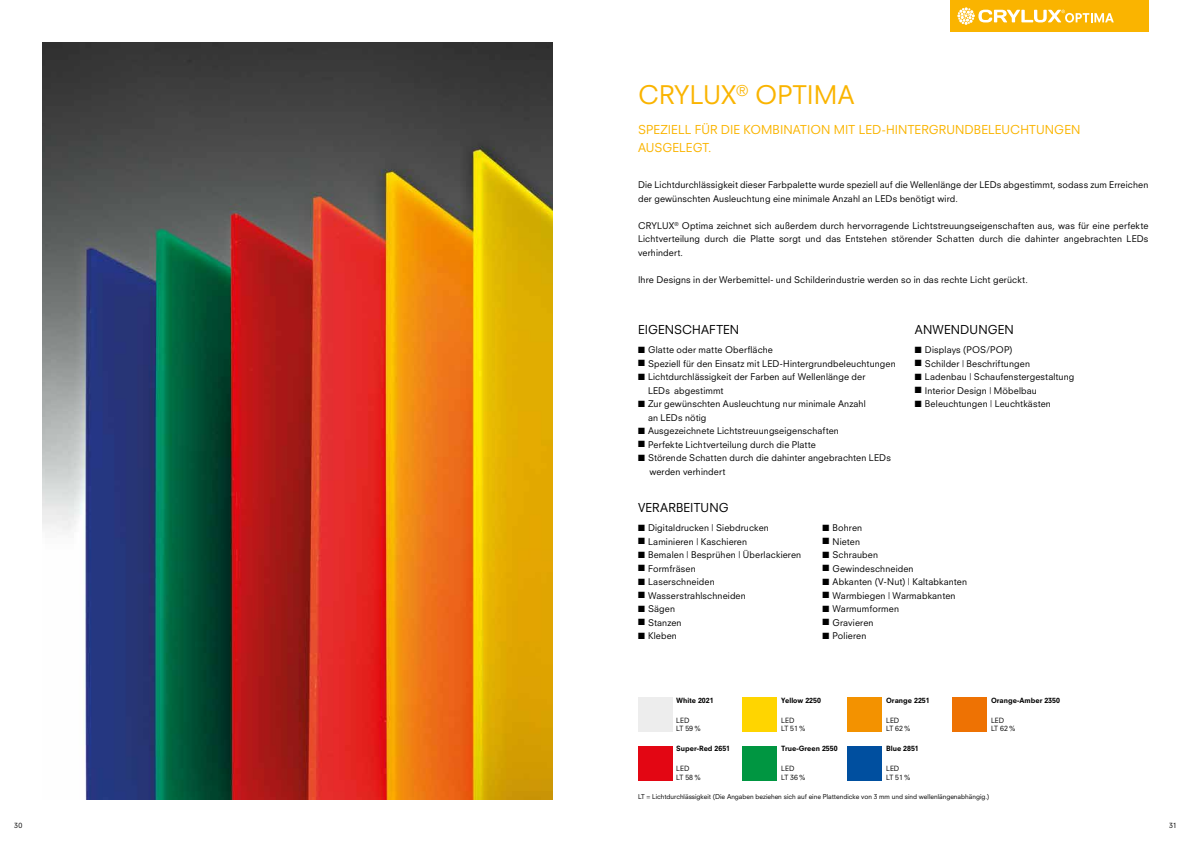
<style>
.page{position:relative;width:1191px;height:842px;background:#fff}
.page>*{position:absolute;margin:0;border:0;box-sizing:border-box;transform-origin:0 0}
.t1{font:25px "Neuzeit SLT Std";letter-spacing:.005em;color:#fab400}
.t2{font:12px/18px "Neuzeit SLT Std";letter-spacing:.005em;color:#fab400}
.t3{font:12px "Neuzeit SLT Std";letter-spacing:.01em;color:#000}
.t4{font:9px/13.5px "Neuzeit SLT Std";letter-spacing:.015em;color:#000}
.t5{font:800 7px "Neuzeit SLT Std";color:#000}
.t6{font:7px/8.4px "Neuzeit SLT Std";color:#000}
.t7{font:6.5px "Neuzeit SLT Std";color:#000}
</style>
<div class="page">
<img style="left:43px;top:43px;width:510px;height:756px">
<div style="left:950px;top:0;width:198px;height:31px;background:#fab400"></div>
<svg style="left:957px;top:7px;width:156px;height:18px"></svg>
<div style="left:638px;top:698px;width:34px;height:34px;background:#ededed"></div>
<div style="left:743px;top:698px;width:34px;height:34px;background:#ffd500"></div>
<div style="left:848px;top:698px;width:34px;height:34px;background:#f39200"></div>
<div style="left:952px;top:698px;width:34px;height:34px;background:#ee7203"></div>
<div style="left:638px;top:746px;width:34px;height:34px;background:#e30613"></div>
<div style="left:743px;top:746px;width:34px;height:34px;background:#009641"></div>
<div style="left:848px;top:746px;width:34px;height:34px;background:#004f9f"></div>
<h1 class="t1" style="left:638px;top:79px;width:218px">CRYLUX<sup>®</sup> OPTIMA</h1>
<h2 class="t2" style="left:638px;top:120px;width:444px">SPEZIELL FÜR DIE KOMBINATION MIT LED-HINTERGRUNDBELEUCHTUNGEN<br>AUSGELEGT.</h2>
<p class="t4" style="left:638px;top:178px;width:512px">Die Lichtdurchlässigkeit dieser Farbpalette wurde speziell auf die Wellenlänge der LEDs abgestimmt, sodass zum Erreichen der gewünschten Ausleuchtung eine minimale Anzahl an LEDs benötigt wird.</p>
<p class="t4" style="left:638px;top:219px;width:512px;text-align:justify">CRYLUX<sup>®</sup> Optima zeichnet sich außerdem durch hervorragende Lichtstreuungseigenschaften aus, was für eine perfekte Lichtverteilung durch die Platte sorgt und das Entstehen störender Schatten durch die dahinter angebrachten LEDs verhindert.</p>
<p class="t4" style="left:638px;top:273px;width:391px">Ihre Designs in der Werbemittel- und Schilderindustrie werden so in das rechte Licht gerückt.</p>
<h2 class="t3" style="left:638px;top:322px;width:103px">EIGENSCHAFTEN</h2>
<p class="t4" style="left:638px;top:343px;width:136px">■ Glatte oder matte Oberfläche</p>
<p class="t4" style="left:638px;top:357px;width:259px">■ Speziell für den Einsatz mit LED-Hintergrundbeleuchtungen</p>
<p class="t4" style="left:648px;top:370px;width:219px;text-indent:-10px">■ Lichtdurchlässigkeit der Farben auf Wellenlänge der<br>LEDs abgestimmt</p>
<p class="t4" style="left:648px;top:397px;width:219px;text-indent:-10px">■ Zur gewünschten Ausleuchtung nur minimale Anzahl an LEDs nötig</p>
<p class="t4" style="left:638px;top:424px;width:202px">■ Ausgezeichnete Lichtstreuungseigenschaften</p>
<p class="t4" style="left:638px;top:438px;width:179px">■ Perfekte Lichtverteilung durch die Platte</p>
<p class="t4" style="left:649px;top:451px;width:243px;text-indent:-11px">■ Störende Schatten durch die dahinter angebrachten LEDs werden verhindert</p>
<h2 class="t3" style="left:638px;top:500px;width:92px">VERARBEITUNG</h2>
<p class="t4" style="left:638px;top:521px;width:132px">■ Digitaldrucken | Siebdrucken</p>
<p class="t4" style="left:638px;top:535px;width:111px">■ Laminieren | Kaschieren</p>
<p class="t4" style="left:638px;top:548px;width:165px">■ Bemalen | Besprühen | Überlackieren</p>
<p class="t4" style="left:638px;top:562px;width:59px">■ Formfräsen</p>
<p class="t4" style="left:638px;top:575px;width:78px">■ Laserschneiden</p>
<p class="t4" style="left:638px;top:589px;width:109px">■ Wasserstrahlschneiden</p>
<p class="t4" style="left:638px;top:602px;width:39px">■ Sägen</p>
<p class="t4" style="left:638px;top:616px;width:45px">■ Stanzen</p>
<p class="t4" style="left:638px;top:629px;width:40px">■ Kleben</p>
<h2 class="t3" style="left:915px;top:322px;width:100px">ANWENDUNGEN</h2>
<p class="t4" style="left:915px;top:343px;width:99px">■ Displays (POS/POP)</p>
<p class="t4" style="left:915px;top:357px;width:117px">■ Schilder | Beschriftungen</p>
<p class="t4" style="left:915px;top:370px;width:161px">■ Ladenbau | Schaufenstergestaltung</p>
<p class="t4" style="left:915px;top:384px;width:123px">■ Interior Design | Möbelbau</p>
<p class="t4" style="left:915px;top:397px;width:137px">■ Beleuchtungen | Leuchtkästen</p>
<p class="t4" style="left:822px;top:521px;width:41px">■ Bohren</p>
<p class="t4" style="left:822px;top:535px;width:39px">■ Nieten</p>
<p class="t4" style="left:822px;top:548px;width:57px">■ Schrauben</p>
<p class="t4" style="left:822px;top:562px;width:93px">■ Gewindeschneiden</p>
<p class="t4" style="left:822px;top:575px;width:146px">■ Abkanten (V-Nut) | Kaltabkanten</p>
<p class="t4" style="left:822px;top:589px;width:134px">■ Warmbiegen | Warmabkanten</p>
<p class="t4" style="left:822px;top:602px;width:78px">■ Warmumformen</p>
<p class="t4" style="left:822px;top:616px;width:53px">■ Gravieren</p>
<p class="t4" style="left:822px;top:629px;width:45px">■ Polieren</p>
<p class="t5" style="left:676px;top:696px;width:39px">White 2021</p>
<p class="t6" style="left:676px;top:716px;width:26px">LED<br>LT 59%</p>
<p class="t5" style="left:676px;top:744px;width:55px">Super-Red 2651</p>
<p class="t6" style="left:676px;top:764px;width:26px">LED<br>LT 58%</p>
<p class="t5" style="left:781px;top:696px;width:41px">Yellow 2250</p>
<p class="t6" style="left:781px;top:716px;width:26px">LED<br>LT 51%</p>
<p class="t5" style="left:781px;top:744px;width:58px">True-Green 2550</p>
<p class="t6" style="left:781px;top:764px;width:26px">LED<br>LT 36%</p>
<p class="t5" style="left:886px;top:696px;width:45px">Orange 2251</p>
<p class="t6" style="left:886px;top:716px;width:26px">LED<br>LT 62%</p>
<p class="t5" style="left:886px;top:744px;width:34px">Blue 2851</p>
<p class="t6" style="left:886px;top:764px;width:26px">LED<br>LT 51%</p>
<p class="t5" style="left:991px;top:696px;width:70px">Orange-Amber 2350</p>
<p class="t6" style="left:991px;top:716px;width:26px">LED<br>LT 62%</p>
<p class="t7" style="left:638px;top:793px;width:353px">LT = Lichtdurchlässigkeit (Die Angaben beziehen sich auf eine Plattendicke von 3 mm und sind wellenlängenabhängig.)</p>
<p class="t6" style="left:14px;top:821px;width:10px">30</p>
<p class="t6" style="left:1169px;top:821px;width:9px">31</p>
</div>
